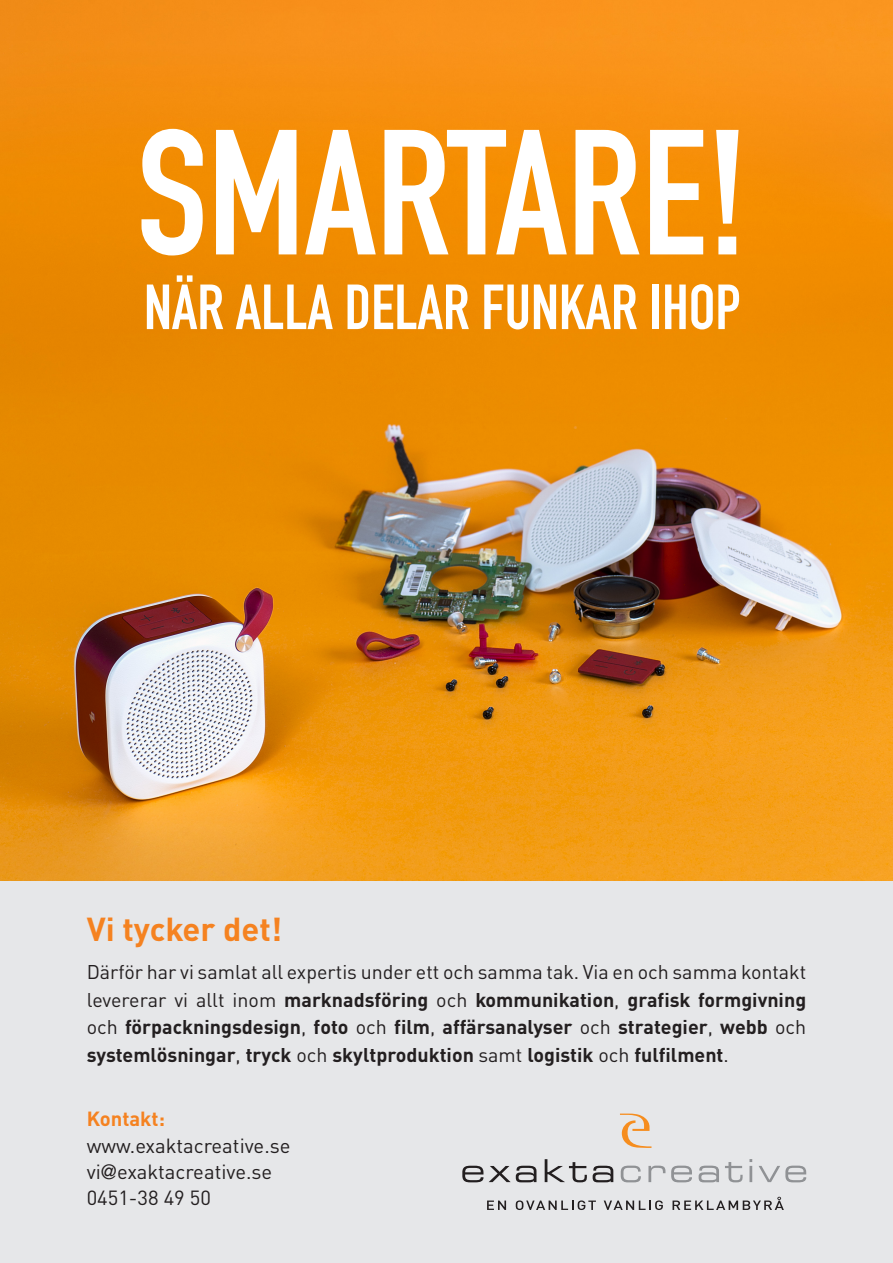
<style>
.page{position:relative;width:893px;height:1263px;background:#fff}
.page>*{position:absolute;margin:0;border:0;box-sizing:border-box;transform-origin:0 0}
.t1{font:174.9px "DIN Engschrift Std";color:#fff}
.t2{font:62.55px "DIN Engschrift Std";color:#fff}
.t3{font:700 32.85px "DINOT";color:#f58220}
.t4{font:20.25px "DINOT";color:#231f20}
.t5{font:700 20.25px "DINOT";color:#f58220}
.t6{font:700 19.65px/27.9px "DINOT";color:#231f20;text-align:justify}
.s1{font-weight:400}
.s2{font-family:"Helvetica Neue LT Std"}
</style>
<div class="page">
<img style="left:0;top:0;width:893px;height:881px">
<div style="left:0;top:881px;width:893px;height:382px;background:#e6e7e9"></div>
<svg style="left:462px;top:1166px;width:21px;height:16px"></svg>
<svg style="left:489px;top:1166px;width:47px;height:16px"></svg>
<svg style="left:545px;top:1159px;width:42px;height:23px"></svg>
<svg style="left:593px;top:1166px;width:20px;height:16px"></svg>
<svg style="left:621px;top:1165px;width:20px;height:17px"></svg>
<svg style="left:648px;top:1165px;width:17px;height:17px"></svg>
<svg style="left:671px;top:1165px;width:21px;height:17px"></svg>
<svg style="left:699px;top:1165px;width:20px;height:17px"></svg>
<svg style="left:725px;top:1162px;width:18px;height:20px"></svg>
<hr style="left:749px;top:1166px;width:3px;height:16px;background:#909295">
<svg style="left:759px;top:1165px;width:47px;height:17px"></svg>
<svg style="left:487px;top:1200px;width:19px;height:10px"></svg>
<svg style="left:516px;top:1200px;width:80px;height:10px"></svg>
<svg style="left:604px;top:1200px;width:59px;height:10px"></svg>
<svg style="left:672px;top:1197px;width:112px;height:13px"></svg>
<svg style="left:620px;top:1113px;width:31px;height:35px"></svg>
<p class="t1" style="left:137px;top:91px;width:613px">SMARTARE!</p>
<p class="t2" style="left:144px;top:270px;width:598px">NÄR ALLA DELAR FUNKAR IHOP</p>
<p class="t3" style="left:87px;top:908px;width:197px">Vi tycker det!</p>
<p class="t6" style="left:87px;top:957px;width:721px"><span class="s1">Därför har vi samlat all expertis under ett och samma tak. Via en och samma kontakt levererar vi allt inom</span> marknadsföring <span class="s1">och</span> kommunikation<span class="s1">,</span> grafisk formgivning <span class="s1">och</span> förpackningsdesign<span class="s1">,</span> foto <span class="s1">och</span> film<span class="s1">,</span> affärsanalyser <span class="s1">och</span> strategier<span class="s1">,</span> webb <span class="s1">och </span>systemlösningar<span class="s1">,</span> tryck <span class="s1">och</span> skyltproduktion <span class="s1">samt</span> logistik <span class="s1">och</span> fulfilment<span class="s1">.</span></p>
<p class="t5" style="left:87px;top:1106px;width:80px">Kontakt:</p>
<p class="t4" style="left:87px;top:1133px;width:205px">www.exaktacreative.se</p>
<p class="t4" style="left:87px;top:1159px;width:187px">vi<span class="s2">@</span>exaktacreative.se</p>
<p class="t4" style="left:87px;top:1185px;width:126px">0451-38 49 50</p>
</div>
